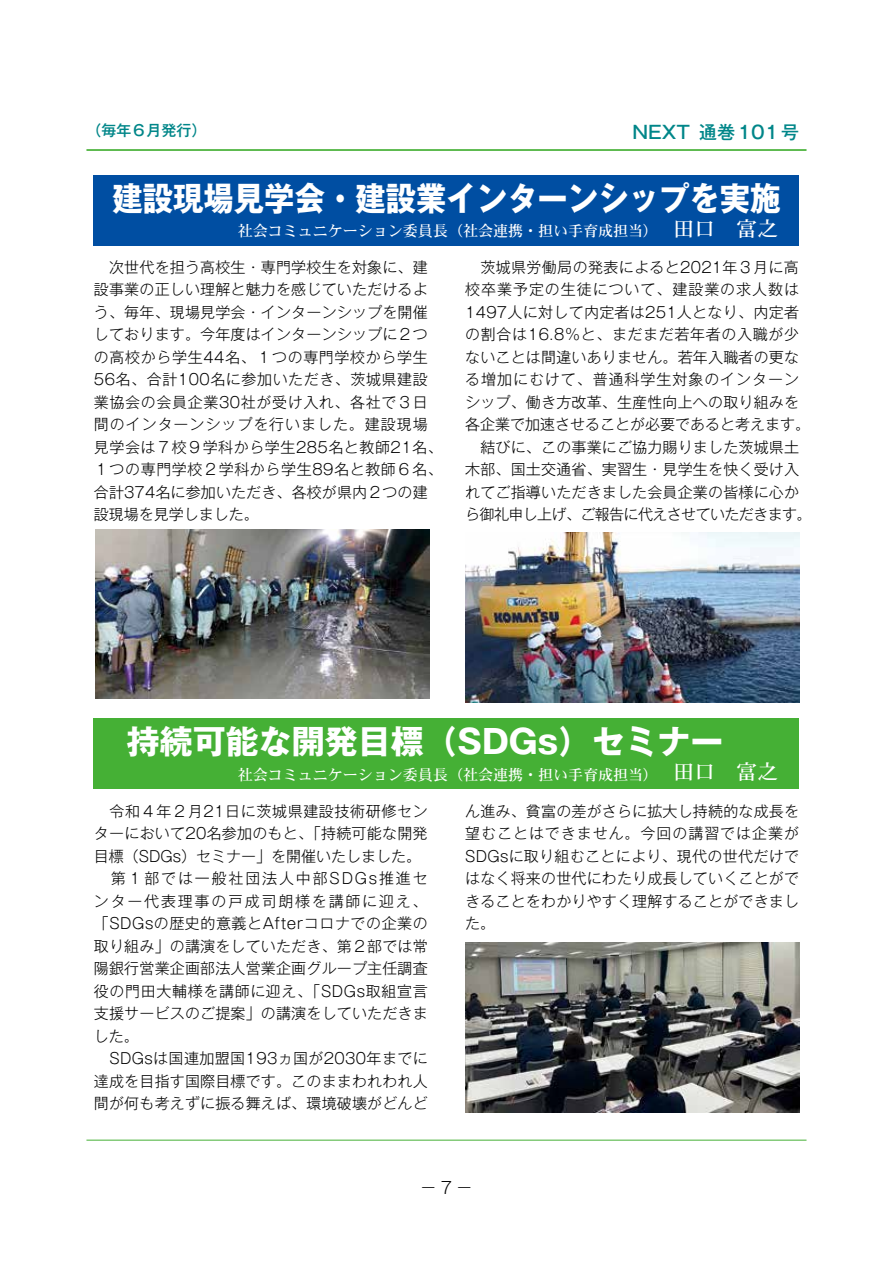
<style>
.page{position:relative;width:893px;height:1263px;background:#fff}
.page>*{position:absolute;margin:0;border:0;box-sizing:border-box;transform-origin:0 0}
.t1{font:700 33px "Gothic MB101 Pro";color:#fff;scale:.92 1}
.t2{font:700 33px "Gothic MB101 Pro";color:#fff}
.t3{font:500 18px "Gothic MB101 Pro";color:#008689}
.t4{font:300 16.5px "Gothic MB101 Pro";color:#000}
.t5{font:300 15px/22.5px "Gothic MB101 Pro";letter-spacing:.01em;color:#000}
.t6{font:300 15px/22.5px "Gothic MB101 Pro";letter-spacing:.035em;color:#000}
.t7{font:15px "DFHS Mincho R Pro 5 W5";color:#fff}
.t8{font:500 15px "Gothic MB101 Pro";color:#008689}
.s1{font-size:21px}
</style>
<div class="page">
<img style="left:95px;top:529px;width:334px;height:170px">
<img style="left:465px;top:532px;width:334px;height:170px">
<img style="left:465px;top:943px;width:334px;height:169px">
<div style="left:94px;top:175px;width:705px;height:70px;background:#004ea2"></div>
<div style="left:94px;top:718px;width:705px;height:71px;background:#45b035"></div>
<hr style="left:86px;top:149px;width:720px;height:2px;background:#45b035">
<hr style="left:86px;top:1140px;width:720px;height:1px;background:#45b035">
<p class="t8" style="left:86px;top:118px;width:121px">（毎年６月発行）</p>
<p class="t3" style="left:632px;top:117px;width:168px">NEXT 通巻 101号</p>
<h1 class="t1" style="left:112px;top:171px;width:728px">建設現場見学会・建設業インターンシップを実施</h1>
<p class="t7" style="left:238px;top:220px;width:562px">社会コミュニケーション委員長（社会連携・担い手育成担当）　<span class="s1">田口　富之　</span></p>
<p class="t6" style="left:94px;top:254px;width:350px">　次世代を担う高校生・専門学校生を対象に、建設事業の正しい理解と魅力を感じていただけるよう、毎年、現場見学会・インターンシップを開催しております。今年度はインターンシップに２つの高校から学生44名、１つの専門学校から学生<br>56名、合計100名に参加いただき、茨城県建設業協会の会員企業30社が受け入れ、各社で３日間のインターンシップを行いました。建設現場見学会は７校９学科から学生285名と教師21名、<br>１つの専門学校２学科から学生89名と教師６名、合計374名に参加いただき、各校が県内２つの建設現場を見学しました。</p>
<p class="t5" style="left:465px;top:254px;width:348px">　茨城県労働局の発表によると2021年３月に高校卒業予定の生徒について、建設業の求人数は<br>1497人に対して内定者は251人となり、内定者の割合は16.8％と、まだまだ若年者の入職が少ないことは間違いありません。若年入職者の更なる増加にむけて、普通科学生対象のインターンシップ、働き方改革、生産性向上への取り組みを各企業で加速させることが必要であると考えます。　結びに、この事業にご協力賜りました茨城県土木部、国土交通省、実習生・見学生を快く受け入れてご指導いただきました会員企業の皆様に心から御礼申し上げ、ご報告に代えさせていただきます。</p>
<h1 class="t2" style="left:94px;top:714px;width:631px">　持続可能な開発目標（SDGs）セミナー</h1>
<p class="t7" style="left:238px;top:764px;width:562px">社会コミュニケーション委員長（社会連携・担い手育成担当）　<span class="s1">田口　富之　</span></p>
<p class="t5" style="left:94px;top:797px;width:335px">　令和４年２月21日に茨城県建設技術研修センターにおいて20名参加のもと、｢持続可能な開発目標（SDGs）セミナー」を開催いたしました。　第１部では一般社団法人中部SDGs推進センター代表理事の戸成司朗様を講師に迎え、「SDGsの歴史的意義とAfterコロナでの企業の取り組み」の講演をしていただき、第２部では常陽銀行営業企画部法人営業企画グループ主任調査役の門田大輔様を講師に迎え、｢SDGs取組宣言支援サービスのご提案」の講演をしていただきました。<br>　SDGsは国連加盟国193ヵ国が2030年までに達成を目指す国際目標です。このままわれわれ人間が何も考えずに振る舞えば、環境破壊がどんど</p>
<p class="t5" style="left:465px;top:797px;width:335px;text-align:justify">ん進み、貧富の差がさらに拡大し持続的な成長を望むことはできません。今回の講習では企業がSDGsに取り組むことにより、現代の世代だけではなく将来の世代にわたり成長していくことができることをわかりやすく理解することができました。</p>
<p class="t4" style="left:420px;top:1174px;width:54px">－7－</p>
</div>
